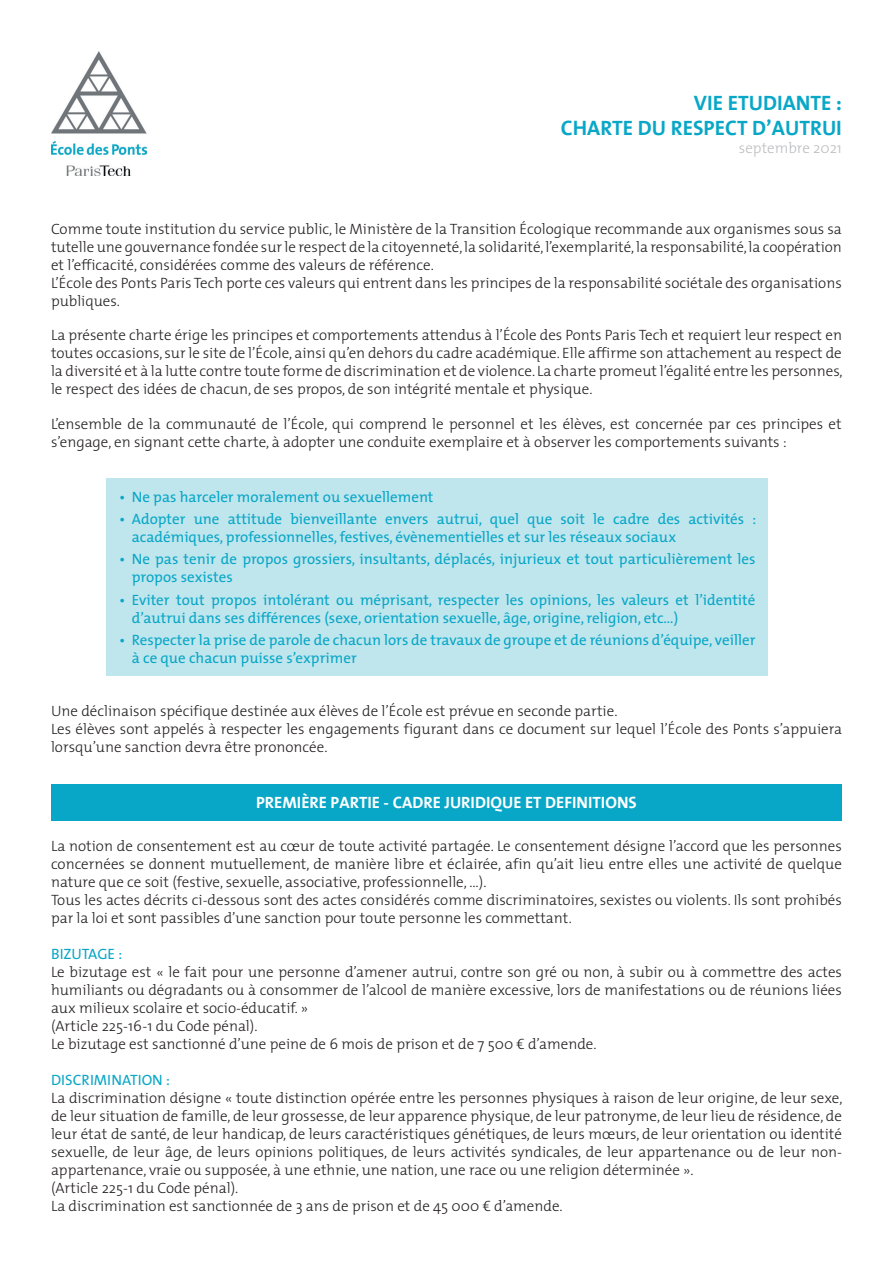
<style>
.page{position:relative;width:893px;height:1263px;background:#fff}
.page>*{position:absolute;margin:0;border:0;box-sizing:border-box;transform-origin:0 0}
.t1{font:700 21px/25.2px "The Sans";color:#09a7c7;text-align:right}
.t2{font:700 16.5px "The Sans";color:#fff}
.t3{font:300 15px/18px "The Mix";color:#231f20}
.t4{font:15px/18px "The Mix";color:#09a7c7}
.t5{font:300 15px "The Mix";color:#bcbdc0}
</style>
<div class="page">
<div style="left:51px;top:784px;width:791px;height:36px;background:#09a7c7"></div>
<div style="left:106px;top:478px;width:662px;height:198px;background:#bfe5ed"></div>
<img style="left:51px;top:51px;width:95px;height:125px">
<h1 class="t1" style="left:561px;top:90px;width:283px">VIE ETUDIANTE :<br>CHARTE DU RESPECT D’AUTRUI</h1>
<p class="t5" style="left:739px;top:136px;width:104px">septembre 2021</p>
<p class="t3" style="left:51px;top:220px;width:792px">Comme toute institution du service public, le Ministère de la Transition Écologique recommande aux organismes sous sa tutelle une gouvernance fondée sur le respect de la citoyenneté, la solidarité, l’exemplarité, la responsabilité, la coopération et l’efficacité, considérées comme des valeurs de référence.<br>L’École des Ponts Paris Tech porte ces valeurs qui entrent dans les principes de la responsabilité sociétale des organisations publiques.</p>
<p class="t3" style="left:51px;top:326px;width:793px;text-align:justify">La présente charte érige les principes et comportements attendus à l’École des Ponts Paris Tech et requiert leur respect en toutes occasions, sur le site de l’École, ainsi qu’en dehors du cadre académique. Elle affirme son attachement au respect de la diversité et à la lutte contre toute forme de discrimination et de violence. La charte promeut l’égalité entre les personnes, le respect des idées de chacun, de ses propos, de son intégrité mentale et physique.</p>
<p class="t3" style="left:51px;top:414px;width:792px">L’ensemble de la communauté de l’École, qui comprend le personnel et les élèves, est concernée par ces principes et s’engage, en signant cette charte, à adopter une conduite exemplaire et à observer les comportements suivants :</p>
<p class="t4" style="left:119px;top:487px;width:316px">• Ne pas harceler moralement ou sexuellement</p>
<p class="t4" style="left:132px;top:510px;width:626px;text-indent:-13px">• Adopter une attitude bienveillante envers autrui, quel que soit le cadre des activités : académiques, professionnelles, festives, évènementielles et sur les réseaux sociaux</p>
<p class="t4" style="left:132px;top:550px;width:625px;text-indent:-13px">• Ne pas tenir de propos grossiers, insultants, déplacés, injurieux et tout particulièrement les propos sexistes</p>
<p class="t4" style="left:132px;top:590px;width:625px;text-indent:-13px">• Eviter tout propos intolérant ou méprisant, respecter les opinions, les valeurs et l’identité d’autrui dans ses différences (sexe, orientation sexuelle, âge, origine, religion, etc…)</p>
<p class="t4" style="left:132px;top:630px;width:625px;text-indent:-13px">• Respecter la prise de parole de chacun lors de travaux de groupe et de réunions d’équipe, veiller à ce que chacun puisse s’exprimer</p>
<p class="t3" style="left:51px;top:701px;width:792px">Une déclinaison spécifique destinée aux élèves de l’École est prévue en seconde partie.<br>Les élèves sont appelés à respecter les engagements figurant dans ce document sur lequel l’École des Ponts s’appuiera lorsqu’une sanction devra être prononcée.</p>
<p class="t2" style="left:256px;top:788px;width:382px">PREMIÈRE PARTIE - CADRE JURIDIQUE ET DEFINITIONS</p>
<p class="t3" style="left:51px;top:837px;width:792px">La notion de consentement est au cœur de toute activité partagée. Le consentement désigne l’accord que les personnes concernées se donnent mutuellement, de manière libre et éclairée, afin qu’ait lieu entre elles une activité de quelque nature que ce soit (festive, sexuelle, associative, professionnelle, …).<br>Tous les actes décrits ci-dessous sont des actes considérés comme discriminatoires, sexistes ou violents. Ils sont prohibés par la loi et sont passibles d’une sanction pour toute personne les commettant.</p>
<p class="t4" style="left:51px;top:945px;width:73px">BIZUTAGE :</p>
<p class="t3" style="left:51px;top:963px;width:792px">Le bizutage est « le fait pour une personne d’amener autrui, contre son gré ou non, à subir ou à commettre des actes humiliants ou dégradants ou à consommer de l’alcool de manière excessive, lors de manifestations ou de réunions liées aux milieux scolaire et socio-éducatif. »<br>(Article 225-16-1 du Code pénal).<br>Le bizutage est sanctionné d’une peine de 6 mois de prison et de 7 500 € d’amende.</p>
<p class="t4" style="left:51px;top:1071px;width:121px">DISCRIMINATION :</p>
<p class="t3" style="left:51px;top:1089px;width:793px">La discrimination désigne « toute distinction opérée entre les personnes physiques à raison de leur origine, de leur sexe, de leur situation de famille, de leur grossesse, de leur apparence physique, de leur patronyme, de leur lieu de résidence, de leur état de santé, de leur handicap, de leurs caractéristiques génétiques, de leurs mœurs, de leur orientation ou identité sexuelle, de leur âge, de leurs opinions politiques, de leurs activités syndicales, de leur appartenance ou de leur non&shy;appartenance, vraie ou supposée, à une ethnie, une nation, une race ou une religion déterminée ».<br>(Article 225-1 du Code pénal).<br>La discrimination est sanctionnée de 3 ans de prison et de 45 000 € d’amende.</p>
</div>
